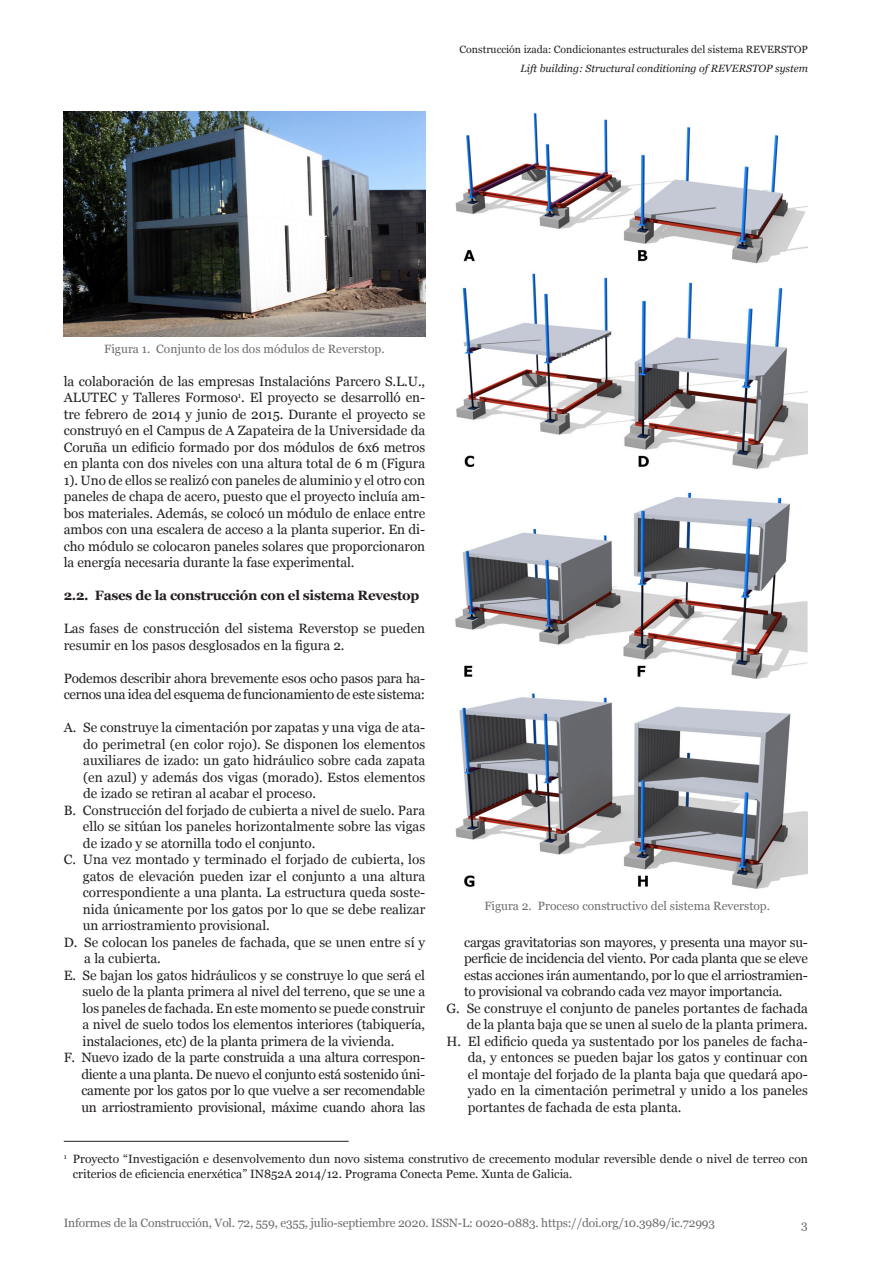
<style>
.page{position:relative;width:893px;height:1263px;background:#fff}
.page>*{position:absolute;margin:0;border:0;box-sizing:border-box;transform-origin:0 0}
.t1{font:13.5px/16.5px "Georgia";color:#231f20;text-align:justify}
.t2{font:13.5px/16.5px "Georgia";letter-spacing:-.02em;color:#231f20}
.t3{font:700 13.5px "Georgia";letter-spacing:-.02em;color:#231f20}
.t4{font:12px "Georgia";letter-spacing:-.005em;color:#6c6d70}
.t5{font:12px/15px "Georgia";color:#231f20}
.t6{font:10.5px "Georgia";color:#231f20}
.t7{font:italic 10.5px "Georgia";color:#231f20}
</style>
<div class="page">
<img style="left:64px;top:111px;width:361px;height:225px">
<img style="left:455px;top:113px;width:353px;height:776px">
<hr style="left:64px;top:1141px;width:285px;height:1px;background:#231f20">
<p class="t6" style="left:460px;top:43px;width:350px">Construcción izada: Condicionantes estructurales del sistema REVERSTOP</p>
<p class="t7" style="left:521px;top:63px;width:289px">Lift building: Structural conditioning of REVERSTOP system</p>
<p class="t4" style="left:104px;top:342px;width:282px">Figura 1. Conjunto de los dos módulos de Reverstop.</p>
<p class="t1" style="left:64px;top:373px;width:363px">la colaboración de las empresas Instalacións Parcero S.L.U., ALUTEC y Talleres Formoso<sup>1</sup>. El proyecto se desarrolló en&shy;tre febrero de 2014 y junio de 2015. Durante el proyecto se construyó en el Campus de A Zapateira de la Universidade da Coruña un edificio formado por dos módulos de 6x6 metros en planta con dos niveles con una altura total de 6 m (Figura 1). Uno de ellos se realizó con paneles de aluminio y el otro con paneles de chapa de acero, puesto que el proyecto incluía am&shy;bos materiales. Además, se colocó un módulo de enlace entre ambos con una escalera de acceso a la planta superior. En di&shy;cho módulo se colocaron paneles solares que proporcionaron la energía necesaria durante la fase experimental.</p>
<p class="t3" style="left:64px;top:588px;width:357px">2.2. Fases de la construcción con el sistema Revestop</p>
<p class="t1" style="left:64px;top:620px;width:363px">Las fases de construcción del sistema Reverstop se pueden resumir en los pasos desglosados en la figura 2.</p>
<p class="t2" style="left:64px;top:670px;width:363px">Podemos describir ahora brevemente esos ocho pasos para ha&shy;cernos una idea del esquema de funcionamiento de este sistema:</p>
<p class="t1" style="left:64px;top:719px;width:363px">A. Se construye la cimentación por zapatas y una viga de ata-</p>
<p class="t1" style="left:83px;top:736px;width:343px">do perimetral (en color rojo). Se disponen los elementos</p>
<p class="t1" style="left:83px;top:752px;width:343px">auxiliares de izado: un gato hidráulico sobre cada zapata</p>
<p class="t1" style="left:83px;top:769px;width:343px">(en azul) y además dos vigas (morado). Estos elementos</p>
<p class="t1" style="left:83px;top:785px;width:234px">de izado se retiran al acabar el proceso.</p>
<p class="t1" style="left:64px;top:802px;width:363px">B. Construcción del forjado de cubierta a nivel de suelo. Para</p>
<p class="t1" style="left:83px;top:818px;width:344px">ello se sitúan los paneles horizontalmente sobre las vigas</p>
<p class="t1" style="left:83px;top:835px;width:234px">de izado y se atornilla todo el conjunto.</p>
<p class="t1" style="left:64px;top:851px;width:363px">C. Una vez montado y terminado el forjado de cubierta, los</p>
<p class="t1" style="left:83px;top:868px;width:344px">gatos de elevación pueden izar el conjunto a una altura</p>
<p class="t1" style="left:83px;top:884px;width:344px">correspondiente a una planta. La estructura queda soste-</p>
<p class="t1" style="left:83px;top:901px;width:344px">nida únicamente por los gatos por lo que se debe realizar</p>
<p class="t1" style="left:83px;top:917px;width:189px">un arriostramiento provisional.</p>
<p class="t1" style="left:64px;top:934px;width:363px">D. Se colocan los paneles de fachada, que se unen entre sí y</p>
<p class="t1" style="left:84px;top:950px;width:78px">a la cubierta.</p>
<p class="t1" style="left:64px;top:967px;width:363px">E. Se bajan los gatos hidráulicos y se construye lo que será el</p>
<p class="t1" style="left:83px;top:983px;width:344px">suelo de la planta primera al nivel del terreno, que se une a</p>
<p class="t1" style="left:83px;top:1000px;width:344px">los paneles de fachada. En este momento se puede construir</p>
<p class="t1" style="left:83px;top:1016px;width:344px">a nivel de suelo todos los elementos interiores (tabiquería,</p>
<p class="t1" style="left:83px;top:1033px;width:313px">instalaciones, etc) de la planta primera de la vivienda.</p>
<p class="t2" style="left:64px;top:1049px;width:363px">F. Nuevo izado de la parte construida a una altura correspon-</p>
<p class="t2" style="left:81px;top:1066px;width:345px">diente a una planta. De nuevo el conjunto está sostenido úni-</p>
<p class="t2" style="left:81px;top:1082px;width:345px">camente por los gatos por lo que vuelve a ser recomendable</p>
<p class="t2" style="left:81px;top:1099px;width:345px">un arriostramiento provisional, máxime cuando ahora las</p>
<p class="t4" style="left:484px;top:899px;width:287px">Figura 2. Proceso constructivo del sistema Reverstop.</p>
<p class="t2" style="left:464px;top:934px;width:345px">cargas gravitatorias son mayores, y presenta una mayor su-</p>
<p class="t2" style="left:464px;top:950px;width:345px">perficie de incidencia del viento. Por cada planta que se eleve</p>
<p class="t2" style="left:464px;top:967px;width:345px">estas acciones irán aumentando, por lo que el arriostramien-</p>
<p class="t2" style="left:464px;top:983px;width:320px">to provisional va cobrando cada vez mayor importancia.</p>
<p class="t1" style="left:446px;top:1000px;width:363px">G. Se construye el conjunto de paneles portantes de fachada</p>
<p class="t1" style="left:467px;top:1016px;width:343px">de la planta baja que se unen al suelo de la planta primera.</p>
<p class="t1" style="left:446px;top:1033px;width:363px">H. El edificio queda ya sustentado por los paneles de facha-</p>
<p class="t1" style="left:468px;top:1049px;width:342px">da, y entonces se pueden bajar los gatos y continuar con</p>
<p class="t1" style="left:468px;top:1066px;width:342px">el montaje del forjado de la planta baja que quedará apo-</p>
<p class="t1" style="left:468px;top:1082px;width:342px">yado en la cimentación perimetral y unido a los paneles</p>
<p class="t1" style="left:468px;top:1099px;width:215px">portantes de fachada de esta planta.</p>
<p class="t5" style="left:73px;top:1151px;width:737px;text-indent:-9px"><sup>1</sup> Proyecto “Investigación e desenvolvemento dun novo sistema construtivo de crecemento modular reversible dende o nivel de terreo con criterios de eficiencia enerxética” IN852A 2014/12. Programa Conecta Peme. Xunta de Galicia.</p>
<p class="t4" style="left:64px;top:1216px;width:653px">Informes de la Construcción, Vol. 72, 559, e355, julio-septiembre 2020. ISSN-L: 0020-0883. https://doi.org/10.3989/ic.72993</p>
<p class="t4" style="left:801px;top:1218px;width:8px">3</p>
</div>
